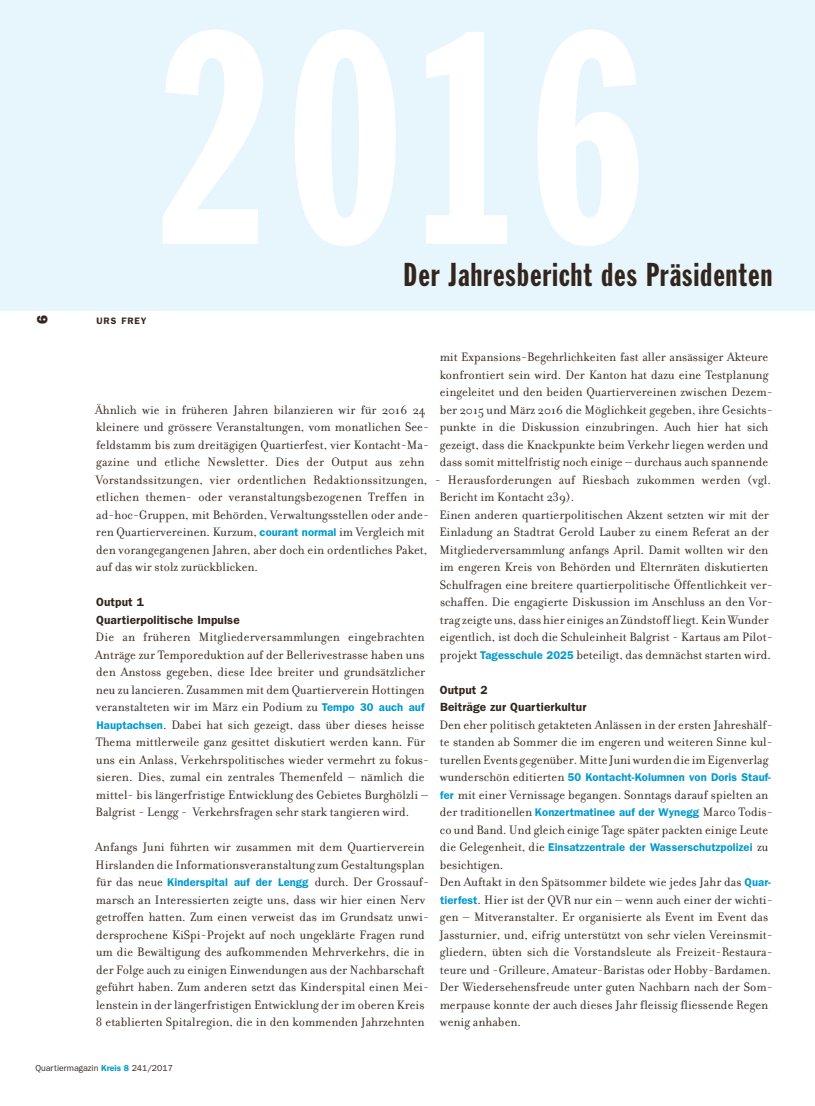
<style>
.page{position:relative;width:815px;height:1106px;background:#fff}
.page>*{position:absolute;margin:0;border:0;box-sizing:border-box;transform-origin:0 0}
.t1{font:297.5px "Franklin Gothic Extra Cond";color:#fff}
.t2{font:32.5px "Franklin Gothic Extra Cond";letter-spacing:.035em;color:#32261c}
.t3{font:800 15px "Franklin Gothic";color:#32261c}
.t4{font:13.12px/17.5px "Filosofia";letter-spacing:.005em;color:#32261c}
.t5{font:600 11.88px/17.5px "Franklin Gothic";letter-spacing:.01em;color:#32261c}
.t6{font:600 11.25px "Franklin Gothic";letter-spacing:.005em;color:#009ace}
.t7{font:600 9.38px "Franklin Gothic";letter-spacing:.1em;color:#32261c}
.t8{font:8.75px "Franklin Gothic";color:#32261c}
.s1{font-family:"Franklin Gothic";font-weight:600;font-size:11.25px;color:#009ace}
.s2{font-family:"Filosofia";font-weight:400;font-size:13.12px;color:#32261c}
.s3{font-weight:600;color:#009ace}
</style>
<div class="page">
<div style="left:0;top:0;width:815px;height:310px;background:#e7f6fd"></div>
<p class="t3" style="left:33px;top:324px;width:11px;rotate:-90deg">6</p>
<p class="t7" style="left:97px;top:315px;width:51px">Urs Frey</p>
<h1 class="t1" style="left:160px;top:-20px;width:487px">2016</h1>
<h2 class="t2" style="left:403px;top:258px;width:370px">Der Jahresbericht des Präsidenten</h2>
<p class="t4" style="left:95px;top:401px;width:335px">Ähnlich wie in früheren Jahren bilanzieren wir für 2016 24 kleinere und grössere Veranstaltungen, vom monatlichen See&shy;feldstamm bis zum dreitägigen Quartierfest, vier Kontacht-Ma&shy;gazine und etliche Newsletter. Dies der Output aus zehn Vorstandssitzungen, vier ordentlichen Redaktionssitzungen, etlichen themen- oder veranstaltungsbezogenen Treffen in ad-hoc-Gruppen, mit Behörden, Verwaltungsstellen oder ande&shy;ren Quartiervereinen. Kurzum, <span class="s1">courant normal</span> im Vergleich mit den vorangegangenen Jahren, aber doch ein ordentliches Paket, auf das wir stolz zurückblicken.</p>
<p class="t5" style="left:96px;top:593px;width:145px">Output 1<br>Quartierpolitische Impulse</p>
<p class="t4" style="left:95px;top:628px;width:335px">Die an früheren Mitgliederversammlungen eingebrachten Anträge zur Temporeduktion auf der Bellerivestrasse haben uns den Anstoss gegeben, diese Idee breiter und grundsätzlicher neu zu lancieren. Zusammen mit dem Quartierverein Hottingen veranstalteten wir im März ein Podium zu <span class="s1">Tempo 30 auch auf Hauptachsen</span>. Dabei hat sich gezeigt, dass über dieses heisse Thema mittlerweile ganz gesittet diskutiert werden kann. Für uns ein Anlass, Verkehrspolitisches wieder vermehrt zu fokus&shy;sieren. Dies, zumal ein zentrales Themenfeld – nämlich die mittel- bis längerfristige Entwicklung des Gebietes Burghölzli – Balgrist - Lengg - Verkehrsfragen sehr stark tangieren wird.</p>
<p class="t4" style="left:95px;top:838px;width:335px">Anfangs Juni führten wir zusammen mit dem Quartierverein Hirslanden die Informationsveranstaltung zum Gestaltungsplan für das neue <span class="s1">Kinderspital auf der Lengg</span> durch. Der Grossauf&shy;marsch an Interessierten zeigte uns, dass wir hier einen Nerv getroffen hatten. Zum einen verweist das im Grundsatz unwi&shy;dersprochene KiSpi-Projekt auf noch ungeklärte Fragen rund um die Bewältigung des aufkommenden Mehrverkehrs, die in der Folge auch zu einigen Einwendungen aus der Nachbarschaft geführt haben. Zum anderen setzt das Kinderspital einen Mei&shy;lenstein in der längerfristigen Entwicklung der im oberen Kreis 8 etablierten Spitalregion, die in den kommenden Jahrzehnten</p>
<p class="t4" style="left:440px;top:348px;width:335px">mit Expansions-Begehrlichkeiten fast aller ansässiger Akteure konfrontiert sein wird. Der Kanton hat dazu eine Testplanung eingeleitet und den beiden Quartiervereinen zwischen Dezem&shy;ber 2015 und März 2016 die Möglichkeit gegeben, ihre Gesichts&shy;punkte in die Diskussion einzubringen. Auch hier hat sich gezeigt, dass die Knackpunkte beim Verkehr liegen werden und dass somit mittelfristig noch einige – durchaus auch spannende</p>
<p class="t4" style="left:439px;top:471px;width:335px;text-indent:-4px">- Herausforderungen auf Riesbach zukommen werden (vgl.<br>Bericht im Kontacht 239).<br>Einen anderen quartierpolitischen Akzent setzten wir mit der Einladung an Stadtrat Gerold Lauber zu einem Referat an der Mitgliederversammlung anfangs April. Damit wollten wir den im engeren Kreis von Behörden und Elternräten diskutierten Schulfragen eine breitere quartierpolitische Öffentlichkeit ver&shy;schaffen. Die engagierte Diskussion im Anschluss an den Vor&shy;trag zeigte uns, dass hier einiges an Zündstoff liegt. Kein Wunder eigentlich, ist doch die Schuleinheit Balgrist - Kartaus am Pilot&shy;projekt <span class="s1">Tagesschule 2025</span> beteiligt, das demnächst starten wird.</p>
<p class="t5" style="left:440px;top:680px;width:148px">Output 2<br>Beiträge zur Quartierkultur</p>
<p class="t4" style="left:439px;top:716px;width:335px;text-align:justify">Den eher politisch getakteten Anlässen in der ersten Jahreshälf&shy;te standen ab Sommer die im engeren und weiteren Sinne kul&shy;turellen Events gegenüber. Mitte Juni wurden die im Eigenverlag</p>
<p class="t6" style="left:440px;top:771px;width:333px"><span class="s2">wunderschön editierten</span> 50 Kontacht-Kolumnen von Doris Stauf-</p>
<p class="t4" style="left:440px;top:786px;width:334px"><span class="s1">fer</span> mit einer Vernissage begangen. Sonntags darauf spielten an der traditionellen <span class="s1">Konzertmatinee auf der Wynegg</span> Marco Todis&shy;co und Band. Und gleich einige Tage später packten einige Leute</p>
<p class="t6" style="left:440px;top:841px;width:330px"><span class="s2">die Gelegenheit, die</span> Einsatzzentrale der Wasserschutzpolizei <span class="s2">zu</span></p>
<p class="t4" style="left:439px;top:856px;width:335px">besichtigen.<br>Den Auftakt in den Spätsommer bildete wie jedes Jahr das <span class="s1">Quar&shy;tierfest</span>. Hier ist der QVR nur ein – wenn auch einer der wichti&shy;gen – Mitveranstalter. Er organisierte als Event im Event das Jassturnier, und, eifrig unterstützt von sehr vielen Vereinsmit&shy;gliedern, übten sich die Vorstandsleute als Freizeit-Restaura&shy;teure und -Grilleure, Amateur-Baristas oder Hobby-Bardamen.<br>Der Wiedersehensfreude unter guten Nachbarn nach der Som&shy;merpause konnte der auch dieses Jahr fleissig fliessende Regen wenig anhaben.</p>
<p class="t8" style="left:35px;top:1062px;width:139px">Quartiermagazin <span class="s3">Kreis 8</span> 241/2017</p>
</div>
